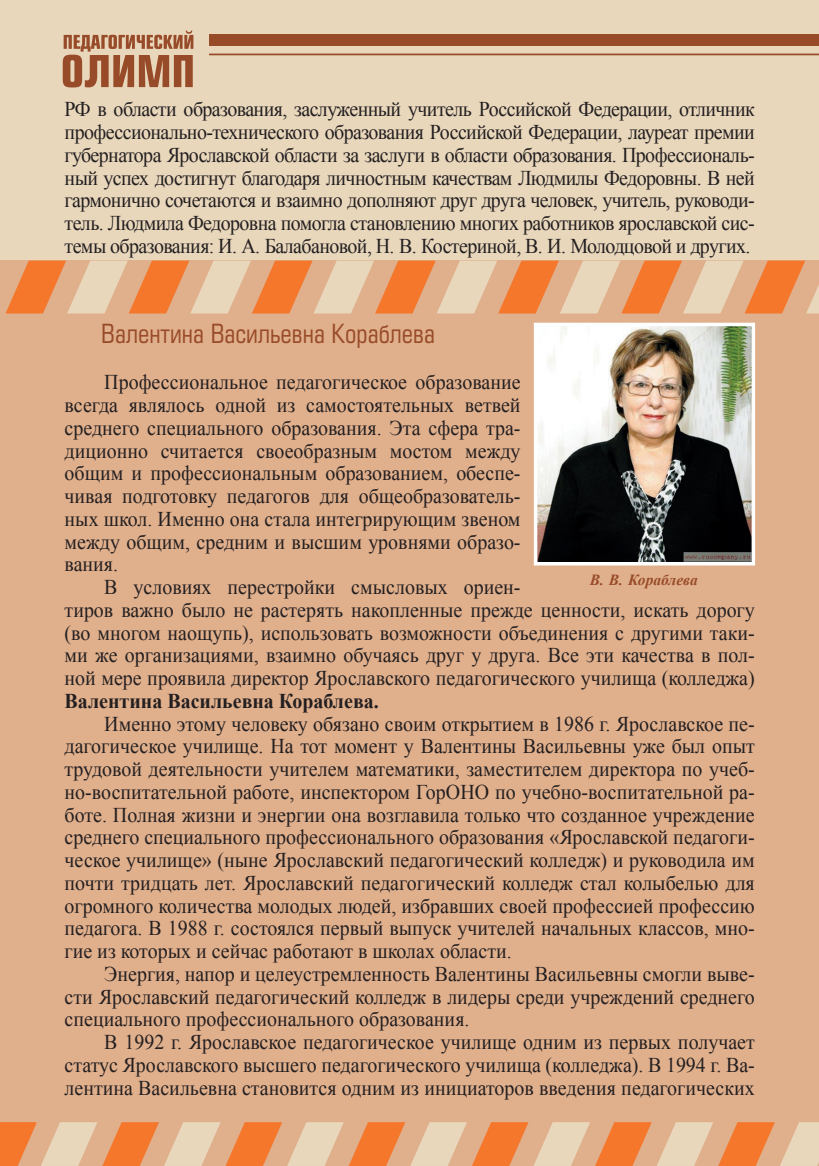
<style>
.page{position:relative;width:819px;height:1166px;background:#fff}
.page>*{position:absolute;margin:0;border:0;box-sizing:border-box;transform-origin:0 0}
.t1{font:25.72px "Europe Cond";color:#984b28}
.t2{font:21px/22.8px "Times New Roman";color:#231f20;text-align:justify;scale:.95 1}
.t3{font:700 21px "Times New Roman";color:#231f20;scale:.95 1}
.t4{font:italic 700 15.4px "Times New Roman";color:#984b28}
</style>
<div class="page">
<div style="left:0;top:0;width:819px;height:261px;background:#e9d7bc"></div>
<div style="left:0;top:261px;width:819px;height:905px;background:#e0af8c"></div>
<svg style="left:63px;top:31px;width:130px;height:56px"></svg>
<div style="left:209px;top:34px;width:610px;height:11px;background:#984b28"></div>
<hr style="left:209px;top:54px;width:610px;height:1px;background:#984b28">
<svg style="left:6px;top:261px;width:813px;height:52px"></svg>
<img style="left:539px;top:328px;width:211px;height:232px">
<div style="left:534px;top:323px;width:221px;height:242px;border:4px solid #fff"></div>
<svg style="left:0;top:1122px;width:819px;height:44px"></svg>
<p class="t2" style="left:65px;top:98px;width:728px">РФ в области образования, заслуженный учитель Российской Федерации, отличник профессионально-технического образования Российской Федерации, лауреат премии губернатора Ярославской области за заслуги в области образования. Профессиональ&shy;ный успех достигнут благодаря личностным качествам Людмилы Федоровны. В ней гармонично сочетаются и взаимно дополняют друг друга человек, учитель, руководи&shy;тель. Людмила Федоровна помогла становлению многих работников ярославской сис&shy;темы образования: И. А. Балабановой, Н. В. Костериной, В. И. Молодцовой и других.</p>
<p class="t1" style="left:101px;top:318px;width:335px">Валентина Васильевна Кораблева</p>
<p class="t2" style="left:65px;top:371px;width:481px;text-indent:40px">Профессиональное педагогическое образование всегда являлось одной из самостоятельных ветвей среднего специального образования. Эта сфера тра&shy;диционно считается своеобразным мостом между общим и профессиональным образованием, обеспе&shy;чивая подготовку педагогов для общеобразователь&shy;ных школ. Именно она стала интегрирующим звеном между общим, средним и высшим уровнями образо&shy;вания.</p>
<p class="t2" style="left:65px;top:575px;width:728px;text-align:left;text-indent:40px">В условиях перестройки смысловых ориен-<br>тиров важно было не растерять накопленные прежде ценности, искать дорогу (во многом наощупь), использовать возможности объединения с другими таки&shy;ми же организациями, взаимно обучаясь друг у друга. Все эти качества в пол&shy;ной мере проявила директор Ярославского педагогического училища (колледжа)</p>
<p class="t3" style="left:65px;top:686px;width:332px">Валентина Васильевна Кораблева.</p>
<p class="t2" style="left:65px;top:712px;width:728px;text-indent:40px">Именно этому человеку обязано своим открытием в 1986 г. Ярославское пе&shy;дагогическое училище. На тот момент у Валентины Васильевны уже был опыт трудовой деятельности учителем математики, заместителем директора по учеб&shy;но-воспитательной работе, инспектором ГорОНО по учебно-воспитательной ра&shy;боте. Полная жизни и энергии она возглавила только что созданное учреждение среднего специального профессионального образования «Ярославской педагоги&shy;ческое училище» (ныне Ярославский педагогический колледж) и руководила им почти тридцать лет. Ярославский педагогический колледж стал колыбелью для огромного количества молодых людей, избравших своей профессией профессию педагога. В 1988 г. состоялся первый выпуск учителей начальных классов, мно&shy;гие из которых и сейчас работают в школах области.</p>
<p class="t2" style="left:65px;top:962px;width:728px;text-indent:40px">Энергия, напор и целеустремленность Валентины Васильевны смогли выве&shy;сти Ярославский педагогический колледж в лидеры среди учреждений среднего специального профессионального образования.</p>
<p class="t2" style="left:65px;top:1030px;width:728px;text-indent:40px">В 1992 г. Ярославское педагогическое училище одним из первых получает статус Ярославского высшего педагогического училища (колледжа). В 1994 г. Ва&shy;лентина Васильевна становится одним из инициаторов введения педагогических</p>
<p class="t4" style="left:589px;top:569px;width:109px">В. В. Кораблева</p>
</div>
